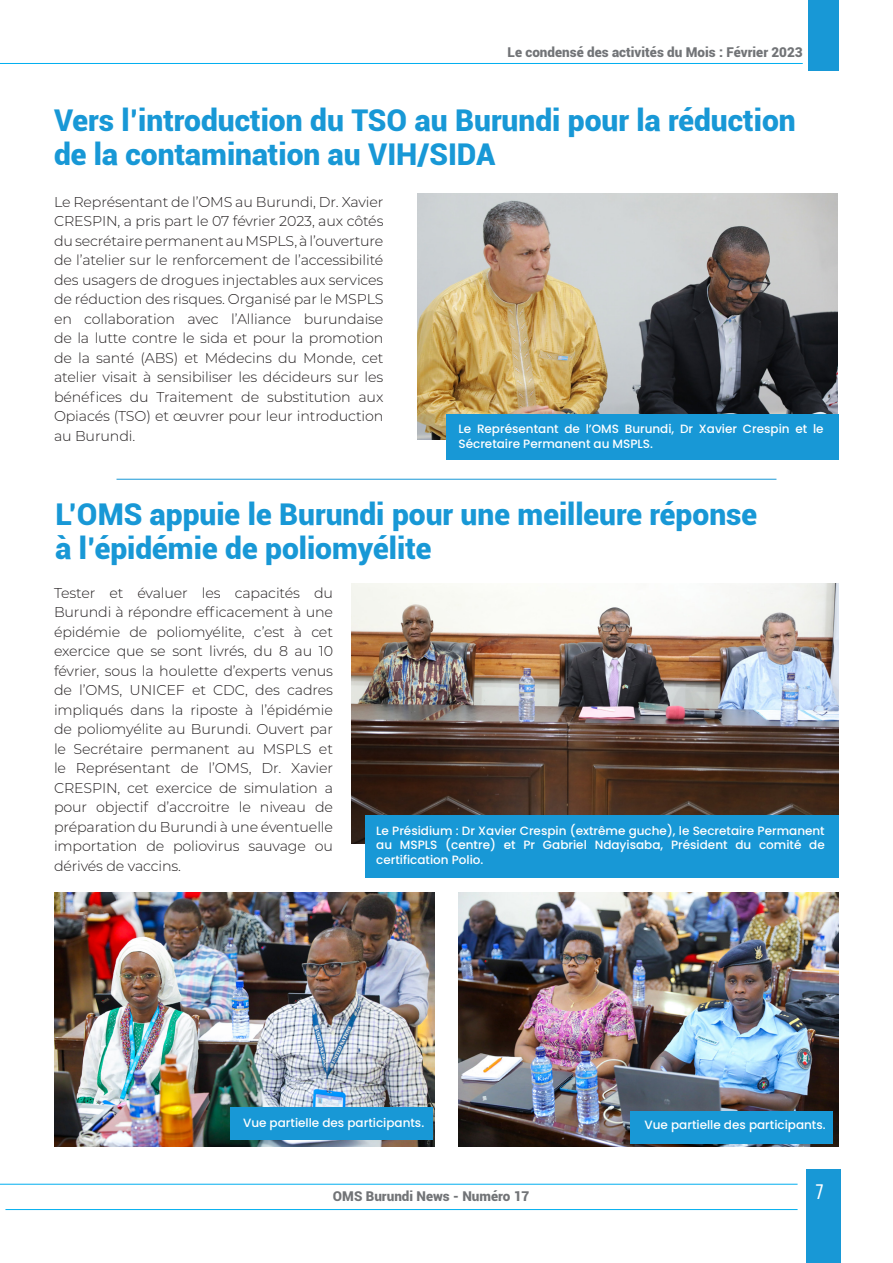
<style>
.page{position:relative;width:893px;height:1263px;background:#fff}
.page>*{position:absolute;margin:0;border:0;box-sizing:border-box;transform-origin:0 0}
.t1{font:900 30px/34.5px "Roboto";color:#1898d6}
.t2{font:21px "Bebas Neue";color:#fff}
.t3{font:300 14.25px/19.5px "Montserrat";letter-spacing:-.01em;color:#231f20;text-align:justify}
.t4{font:900 13.5px "Roboto";color:#727477}
.t5{font:500 12px/14.4px "Poppins";color:#fff;text-align:justify}
</style>
<div class="page">
<hr style="left:0;top:63px;width:803px;height:1px;background:#00aeef">
<div style="left:806px;top:1170px;width:35px;height:93px;background:#1898d6"></div>
<div style="left:808px;top:0;width:31px;height:71px;background:#1898d6"></div>
<hr style="left:0;top:1184px;width:798px;height:1px;background:#00aeef">
<hr style="left:5px;top:1209px;width:793px;height:1px;background:#00aeef">
<img style="left:351px;top:584px;width:488px;height:260px">
<img style="left:458px;top:893px;width:381px;height:253px">
<img style="left:54px;top:892px;width:380px;height:254px">
<div style="left:365px;top:815px;width:474px;height:62px;background:#1898d6"></div>
<div style="left:630px;top:1111px;width:203px;height:32px;background:#1898d6"></div>
<div style="left:230px;top:1107px;width:203px;height:33px;background:#1898d6"></div>
<hr style="left:116px;top:479px;width:660px;height:1px;background:#1898d6">
<img style="left:418px;top:193px;width:420px;height:247px">
<div style="left:446px;top:415px;width:393px;height:45px;background:#1898d6"></div>
<p class="t4" style="left:507px;top:43px;width:297px">Le condensé des activités du Mois : Février 2023</p>
<p class="t1" style="left:54px;top:101px;width:743px">Vers l’introduction du TSO au Burundi pour la réduction de la contamination au VIH/SIDA</p>
<p class="t3" style="left:54px;top:192px;width:331px">Le Représentant de l’OMS au Burundi, Dr. Xavier CRESPIN, a pris part le 07 février 2023, aux côtés du secrétaire permanent au MSPLS, à l’ouverture de l’atelier sur le renforcement de l’accessibilité des usagers de drogues injectables aux services de réduction des risques. Organisé par le MSPLS en collaboration avec l’Alliance burundaise de la lutte contre le sida et pour la promotion de la santé (ABS) et Médecins du Monde, cet atelier visait à sensibiliser les décideurs sur les bénéfices du Traitement de substitution aux Opiacés (TSO) et œuvrer pour leur introduction au Burundi.</p>
<p class="t5" style="left:458px;top:422px;width:367px">Le Représentant de l’OMS Burundi, Dr Xavier Crespin et le<br>Sécretaire Permanent au MSPLS.</p>
<p class="t1" style="left:56px;top:496px;width:703px">L’OMS appuie le Burundi pour une meilleure réponse à l’épidémie de poliomyélite</p>
<p class="t3" style="left:54px;top:582px;width:281px">Tester et évaluer les capacités du Burundi à répondre efficacement à une épidémie de poliomyélite, c’est à cet exercice que se sont livrés, du 8 au 10 février, sous la houlette d’experts venus de l’OMS, UNICEF et CDC, des cadres impliqués dans la riposte à l’épidémie de poliomyélite au Burundi. Ouvert par le Secrétaire permanent au MSPLS et le Représentant de l’OMS, Dr. Xavier CRESPIN, cet exercice de simulation a pour objectif d’accroitre le niveau de préparation du Burundi à une éventuelle importation de poliovirus sauvage ou dérivés de vaccins.</p>
<p class="t5" style="left:376px;top:823px;width:450px">Le Présidium : Dr Xavier Crespin (extrême guche), le Secretaire Permanent au MSPLS (centre) et Pr Gabriel Ndayisaba, Président du comité de certification Polio.</p>
<p class="t5" style="left:243px;top:1116px;width:183px">Vue partielle des participants.</p>
<p class="t5" style="left:644px;top:1118px;width:183px">Vue partielle des participants.</p>
<p class="t4" style="left:333px;top:1187px;width:198px">OMS Burundi News - Numéro 17</p>
<h2 class="t2" style="left:815px;top:1181px;width:10px">7</h2>
</div>
